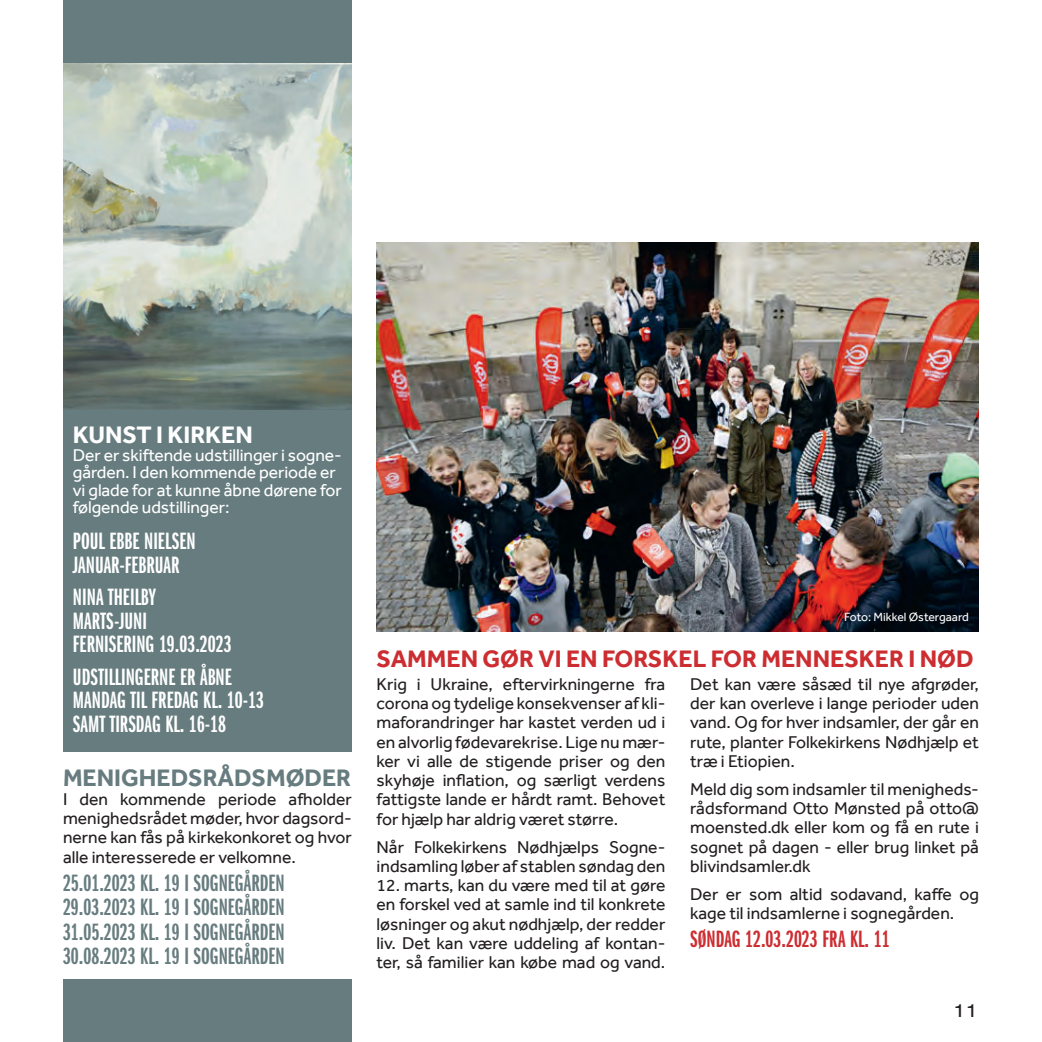
<style>
.page{position:relative;width:1042px;height:1042px;background:#fff}
.page>*{position:absolute;margin:0;border:0;box-sizing:border-box;transform-origin:0 0}
.t1{font:24.5px "Franklin Gothic URW Ext Com D Dem";color:#fff}
.t2{font:24.5px "Franklin Gothic URW Ext Com D Dem";color:#677c7f}
.t3{font:700 24.5px "Effra";color:#cc2d31}
.t4{font:24.5px "Franklin Gothic URW Ext Com D Dem";color:#cc2d31}
.t5{font:700 24.5px "Effra";color:#677c7f}
.t6{font:700 24.5px "Effra";color:#fff}
.t7{font:19.25px "Nimbus San Ext";color:#231f20}
.t8{font:17.5px/19.2px "Effra";color:#231f20;text-align:justify}
.t9{font:17.5px/17.5px "Effra";letter-spacing:-.005em;color:#fff}
.t10{font:12.25px "Effra";color:#fff}
</style>
<div class="page">
<div style="left:63px;top:0;width:289px;height:1042px;background:#677c7f"></div>
<div style="left:63px;top:753px;width:289px;height:226px;background:#fff"></div>
<img style="left:63px;top:63px;width:289px;height:346px">
<img style="left:377px;top:243px;width:602px;height:388px">
<p class="t6" style="left:73px;top:420px;width:181px">KUNST I KIRKEN</p>
<p class="t9" style="left:73px;top:446px;width:270px">Der er skiftende udstillinger i sogne&shy;gården. I den kommende periode er vi glade for at kunne åbne dørene for følgende udstillinger:</p>
<p class="t1" style="left:73px;top:528px;width:124px">POUL EBBE NIELSEN</p>
<p class="t1" style="left:73px;top:551px;width:108px">JANUAR-FEBRUAR</p>
<p class="t1" style="left:73px;top:583px;width:85px">NINA THEILBY</p>
<p class="t1" style="left:73px;top:607px;width:76px">MARTS-JUNI</p>
<p class="t1" style="left:73px;top:631px;width:160px">FERNISERING 19.03.2023</p>
<p class="t1" style="left:73px;top:663px;width:160px">UDSTILLINGERNE ER ÅBNE</p>
<p class="t1" style="left:73px;top:687px;width:193px">MANDAG TIL FREDAG KL. 10-13</p>
<p class="t1" style="left:73px;top:710px;width:155px">SAMT TIRSDAG KL. 16-18</p>
<p class="t5" style="left:63px;top:763px;width:290px">MENIGHEDSRÅDSMØDER</p>
<p class="t8" style="left:63px;top:789px;width:290px">I den kommende periode afholder menighedsrådet møder, hvor dagsord&shy;nerne kan fås på kirkekonkoret og hvor alle interesserede er velkomne.</p>
<p class="t2" style="left:63px;top:869px;width:223px">25.01.2023 KL. 19 I SOGNEGÅRDEN</p>
<p class="t2" style="left:63px;top:894px;width:223px">29.03.2023 KL. 19 I SOGNEGÅRDEN</p>
<p class="t2" style="left:63px;top:918px;width:223px">31.05.2023 KL. 19 I SOGNEGÅRDEN</p>
<p class="t2" style="left:63px;top:943px;width:223px">30.08.2023 KL. 19 I SOGNEGÅRDEN</p>
<p class="t10" style="left:844px;top:610px;width:126px">Foto: Mikkel Østergaard</p>
<p class="t3" style="left:377px;top:644px;width:598px">SAMMEN GØR VI EN FORSKEL FOR MENNESKER I NØD</p>
<p class="t8" style="left:377px;top:674px;width:290px">Krig i Ukraine, eftervirkningerne fra corona og tydelige konsekvenser af kli&shy;maforandringer har kastet verden ud i en alvorlig fødevarekrise. Lige nu mær&shy;ker vi alle de stigende priser og den skyhøje inflation, og særligt verdens fattigste lande er hårdt ramt. Behovet for hjælp har aldrig været større.</p>
<p class="t8" style="left:377px;top:837px;width:290px">Når Folkekirkens Nødhjælps Sogne&shy;indsamling løber af stablen søndag den</p>
<p class="t8" style="left:377px;top:875px;width:290px">12. marts, kan du være med til at gøre en forskel ved at samle ind til konkrete løsninger og akut nødhjælp, der redder liv. Det kan være uddeling af kontan&shy;ter, så familier kan købe mad og vand.</p>
<p class="t8" style="left:690px;top:674px;width:290px">Det kan være såsæd til nye afgrøder, der kan overleve i lange perioder uden vand. Og for hver indsamler, der går en rute, planter Folkekirkens Nødhjælp et træ i Etiopien.</p>
<p class="t8" style="left:690px;top:779px;width:290px">Meld dig som indsamler til menigheds&shy;rådsformand Otto Mønsted på otto@ moensted.dk eller kom og få en rute i sognet på dagen - eller brug linket på blivindsamler.dk</p>
<p class="t8" style="left:690px;top:884px;width:290px">Der er som altid sodavand, kaffe og kage til indsamlerne i sognegården.</p>
<p class="t4" style="left:690px;top:926px;width:201px">SØNDAG 12.03.2023 FRA KL. 11</p>
<p class="t7" style="left:953px;top:997px;width:26px">11</p>
</div>
